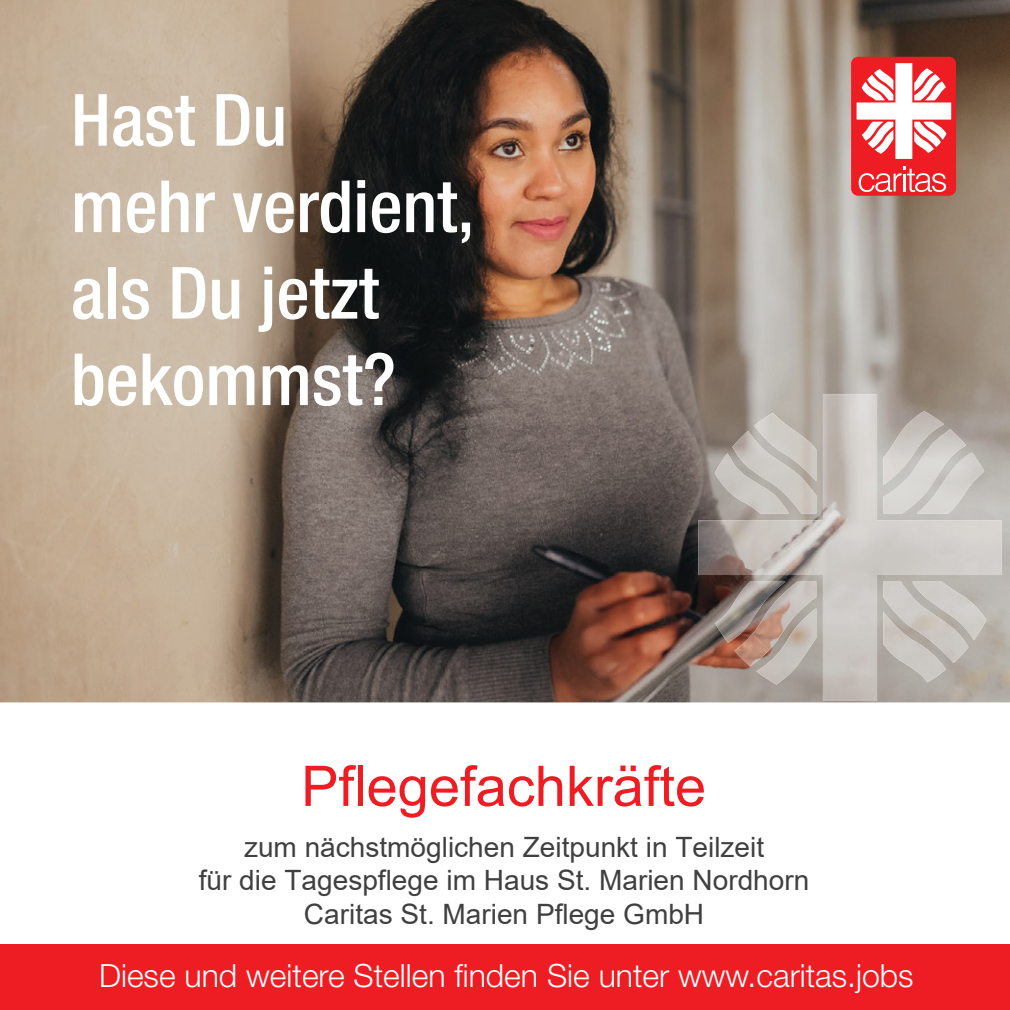
<style>
.page{position:relative;width:1010px;height:1010px;background:#fff}
.page>*{position:absolute;margin:0;border:0;box-sizing:border-box;transform-origin:0 0}
.t1{font:500 condensed 72px/86.4px "Helvetica Neue LT Std";color:#fff}
.t2{font:56px "Arial";color:#ee1d23}
.t3{font:300 32px "Helvetica Neue LT Std";color:#fff}
.t4{font:28px/33.6px "Arial";color:#404040;text-align:center}
</style>
<div class="page">
<div style="left:0;top:944px;width:1009px;height:65px;background:#ee1d23"></div>
<img style="left:0;top:0;width:1009px;height:702px">
<div style="left:850px;top:57px;width:105px;height:139px;background:#ee1d23;border-radius:7px"></div>
<svg style="left:856px;top:63px;width:94px;height:96px"></svg>
<svg style="left:858px;top:167px;width:87px;height:25px"></svg>
<img style="left:698px;top:394px;width:303px;height:306px">
<img style="left:732px;top:430px;width:84px;height:83px">
<img style="left:714px;top:453px;width:74px;height:60px">
<img style="left:883px;top:429px;width:82px;height:84px">
<img style="left:968px;top:581px;width:18px;height:59px">
<img style="left:883px;top:581px;width:85px;height:82px">
<img style="left:734px;top:581px;width:82px;height:85px">
<img style="left:715px;top:581px;width:70px;height:61px">
<img style="left:756px;top:608px;width:60px;height:76px">
<img style="left:883px;top:611px;width:62px;height:71px">
<img style="left:883px;top:411px;width:60px;height:74px">
<img style="left:754px;top:412px;width:62px;height:69px">
<img style="left:916px;top:452px;width:67px;height:61px">
<h1 class="t1" style="left:71px;top:76px;width:405px">Hast Du<br>mehr verdient, als Du jetzt bekommst?</h1>
<h2 class="t2" style="left:301px;top:747px;width:406px">Pflegefachkräfte</h2>
<p class="t4" style="left:199px;top:829px;width:612px">zum nächstmöglichen Zeitpunkt in Teilzeit<br>für die Tagespflege im Haus St. Marien Nordhorn<br>Caritas St. Marien Pflege GmbH</p>
<p class="t3" style="left:99px;top:956px;width:815px">Diese und weitere Stellen finden Sie unter www.caritas.jobs</p>
</div>
